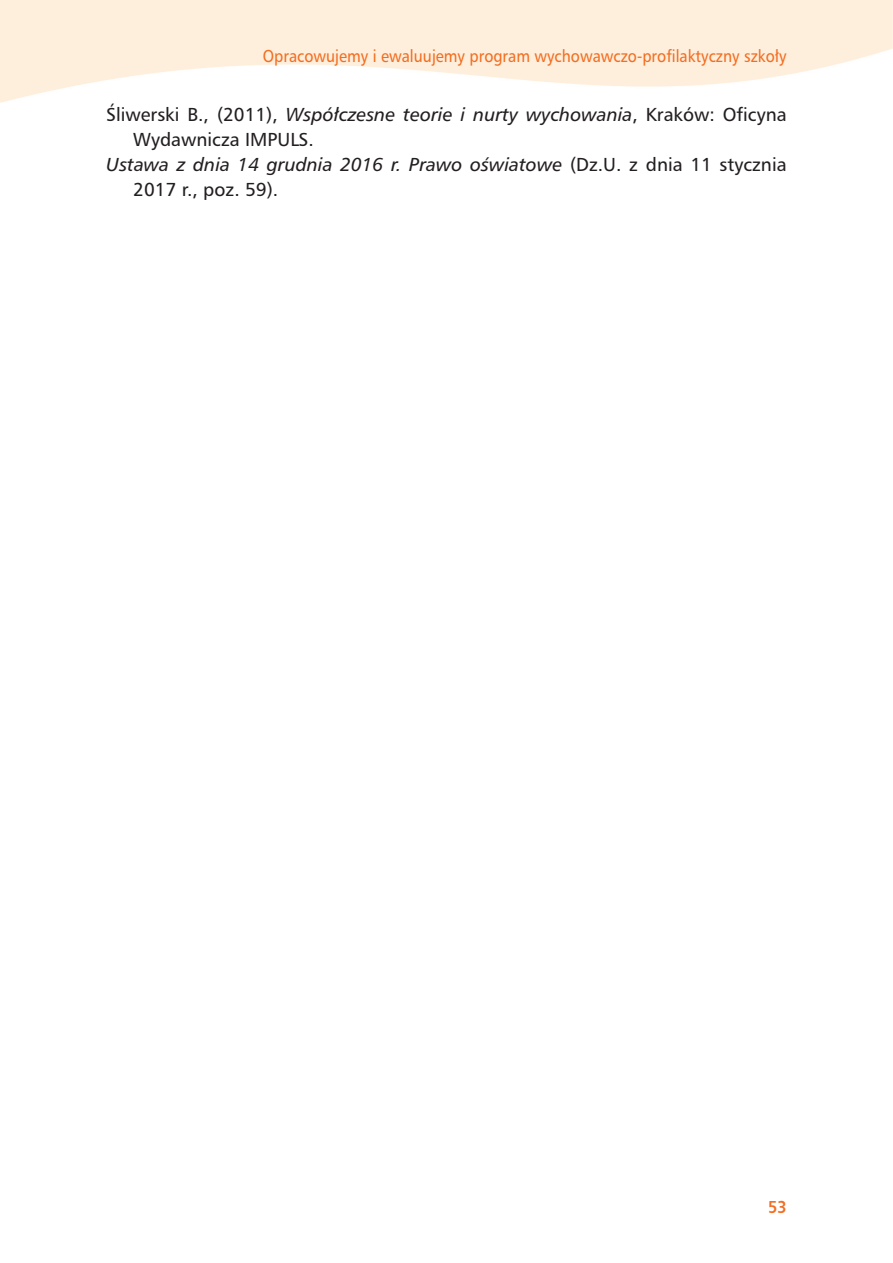
<style>
.page{position:relative;width:893px;height:1263px;background:#fff}
.page>*{position:absolute;margin:0;border:0;box-sizing:border-box;transform-origin:0 0}
.t1{font:18px/25.2px "Humnst 777 PL";color:#231f20}
.t2{font:italic 18px/25.2px "Humnst 777 PL";color:#231f20}
.t3{font:16.5px "Humnst 777 PL";color:#f36e21;scale:.9 1}
.t4{font:700 16.5px "Humnst 777 PL";color:#f36e21;scale:.9 1}
.s1{font-style:italic}
.s2{font-style:normal}
</style>
<div class="page">
<p class="t3" style="left:263px;top:45px;width:584px">Opracowujemy i ewaluujemy program wychowawczo-profilaktyczny szkoły</p>
<p class="t1" style="left:133px;top:101px;width:655px;text-indent:-27px">Śliwerski B., (2011), <span class="s1">Współczesne teorie i nurty wychowania</span>, Kraków: Oficyna<br>Wydawnicza IMPULS.</p>
<p class="t2" style="left:133px;top:152px;width:655px;text-indent:-27px">Ustawa z dnia 14 grudnia 2016 r. Prawo oświatowe <span class="s2">(Dz.U. z dnia 11 stycznia<br>2017 r., poz. 59).</span></p>
<p class="t4" style="left:768px;top:1195px;width:22px">53</p>
</div>
